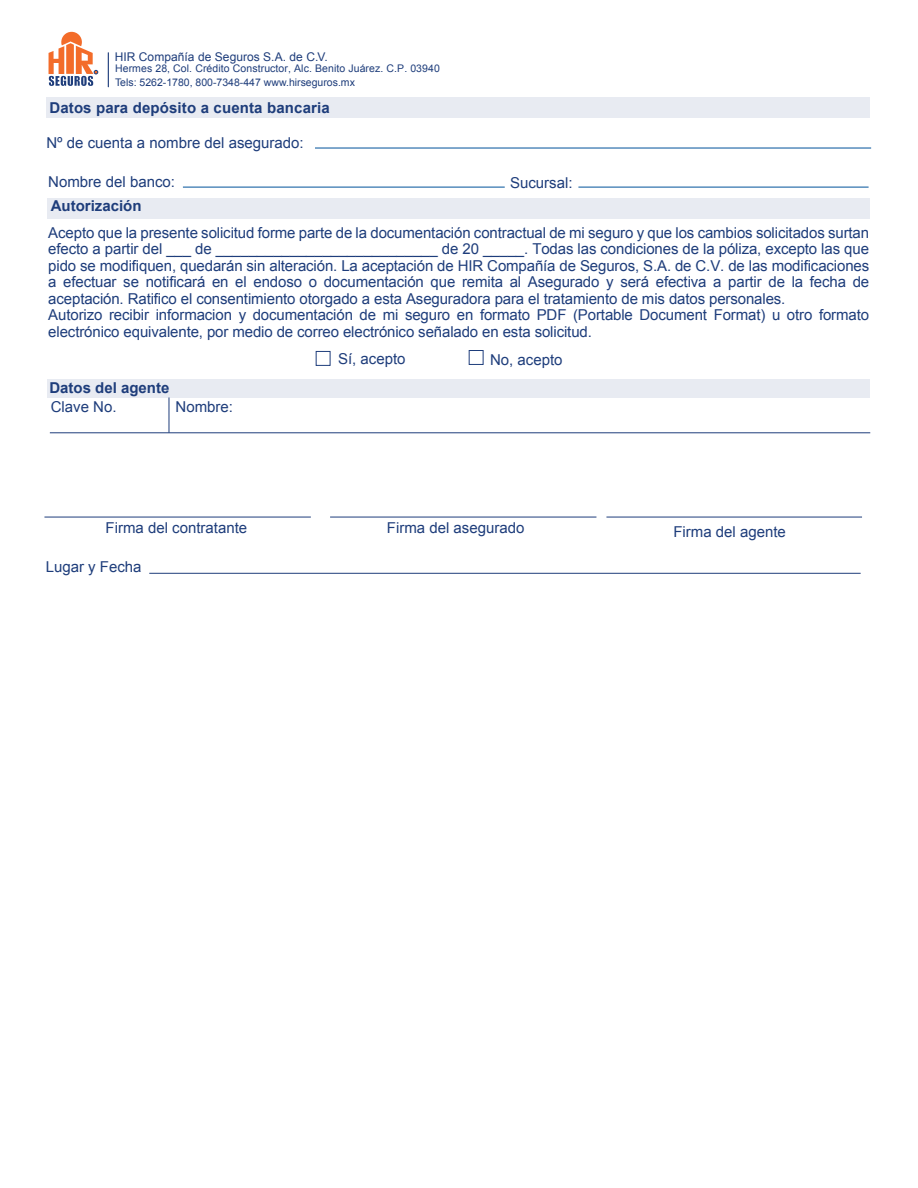
<style>
.page{position:relative;width:918px;height:1188px;background:#fff}
.page>*{position:absolute;margin:0;border:0;box-sizing:border-box;transform-origin:0 0}
.t1{font:15px/16.5px "Arial";letter-spacing:-.01em;color:#1e3d7b}
.t2{font:700 15px "Arial";letter-spacing:.01em;color:#1e3d7b}
.t3{font:12px "Arial";letter-spacing:.005em;color:#1e3d7b}
.t4{font:10.5px/13.8px "Arial";letter-spacing:.01em;color:#1e3d7b}
</style>
<div class="page">
<div style="left:46px;top:97px;width:824px;height:21px;background:#e8ebf2"></div>
<hr style="left:315px;top:148px;width:556px;height:1px;background:#01529a">
<div style="left:48px;top:199px;width:822px;height:20px;background:#e8ebf2"></div>
<div style="left:47px;top:379px;width:823px;height:19px;background:#e8ebf2"></div>
<hr style="left:50px;top:433px;width:820px;height:1px;background:#1e3d7b">
<hr style="left:169px;top:398px;width:1px;height:35px;background:#1e3d7b">
<hr style="left:44px;top:517px;width:267px;height:1px;background:#1e3d7b">
<hr style="left:330px;top:517px;width:266px;height:1px;background:#1e3d7b">
<hr style="left:606px;top:517px;width:256px;height:1px;background:#1e3d7b">
<div style="left:316px;top:351px;width:14px;height:15px;border:1px solid #1e3d7b"></div>
<div style="left:469px;top:350px;width:14px;height:15px;border:1px solid #1e3d7b"></div>
<hr style="left:149px;top:573px;width:712px;height:1px;background:#1e3d7b">
<hr style="left:108px;top:52px;width:1px;height:35px;background:#1e3d7b">
<svg style="left:49px;top:32px;width:49px;height:54px"></svg>
<hr style="left:578px;top:187px;width:291px;height:1px;background:#01529a">
<hr style="left:183px;top:187px;width:322px;height:1px;background:#01529a">
<p class="t3" style="left:115px;top:49px;width:215px">HIR Compañía de Seguros S.A. de C.V.</p>
<p class="t4" style="left:115px;top:62px;width:326px">Hermes 28, Col. Crédito Constructor, Alc. Benito Juárez. C.P. 03940<br>Tels: 5262-1780, 800-7348-447 www.hirseguros.mx</p>
<p class="t2" style="left:49px;top:98px;width:282px">Datos para depósito a cuenta bancaria</p>
<p class="t1" style="left:46px;top:135px;width:259px">Nº de cuenta a nombre del asegurado:</p>
<p class="t1" style="left:48px;top:174px;width:128px">Nombre del banco:</p>
<p class="t1" style="left:510px;top:174px;width:64px">Sucursal:</p>
<p class="t2" style="left:51px;top:196px;width:92px">Autorización</p>
<p class="t1" style="left:48px;top:225px;width:823px">Acepto que la presente solicitud forme parte de la documentación contractual de mi seguro y que los cambios solicitados surtan efecto a partir del ___ de ___________________________ de 20 _____. Todas las condiciones de la póliza, excepto las que pido se modifiquen, quedarán sin alteración. La aceptación de HIR Compañía de Seguros, S.A. de C.V. de las modificaciones a efectuar se notificará en el endoso o documentación que remita al Asegurado y será efectiva a partir de la fecha de aceptación. Ratifico el consentimiento otorgado a esta Aseguradora para el tratamiento de mis datos personales.<br>Autorizo recibir informacion y documentación de mi seguro en formato PDF (Portable Document Format) u otro formato electrónico equivalente, por medio de correo electrónico señalado en esta solicitud.</p>
<p class="t2" style="left:49px;top:378px;width:122px">Datos del agente</p>
<p class="t1" style="left:51px;top:399px;width:67px">Clave No.</p>
<p class="t1" style="left:176px;top:399px;width:59px">Nombre:</p>
<p class="t1" style="left:338px;top:351px;width:69px">Sí, acepto</p>
<p class="t1" style="left:490px;top:351px;width:74px">No, acepto</p>
<p class="t1" style="left:106px;top:520px;width:143px">Firma del contratante</p>
<p class="t1" style="left:387px;top:520px;width:139px">Firma del asegurado</p>
<p class="t1" style="left:46px;top:558px;width:97px">Lugar y Fecha</p>
<p class="t1" style="left:673px;top:524px;width:114px">Firma del agente</p>
</div>
